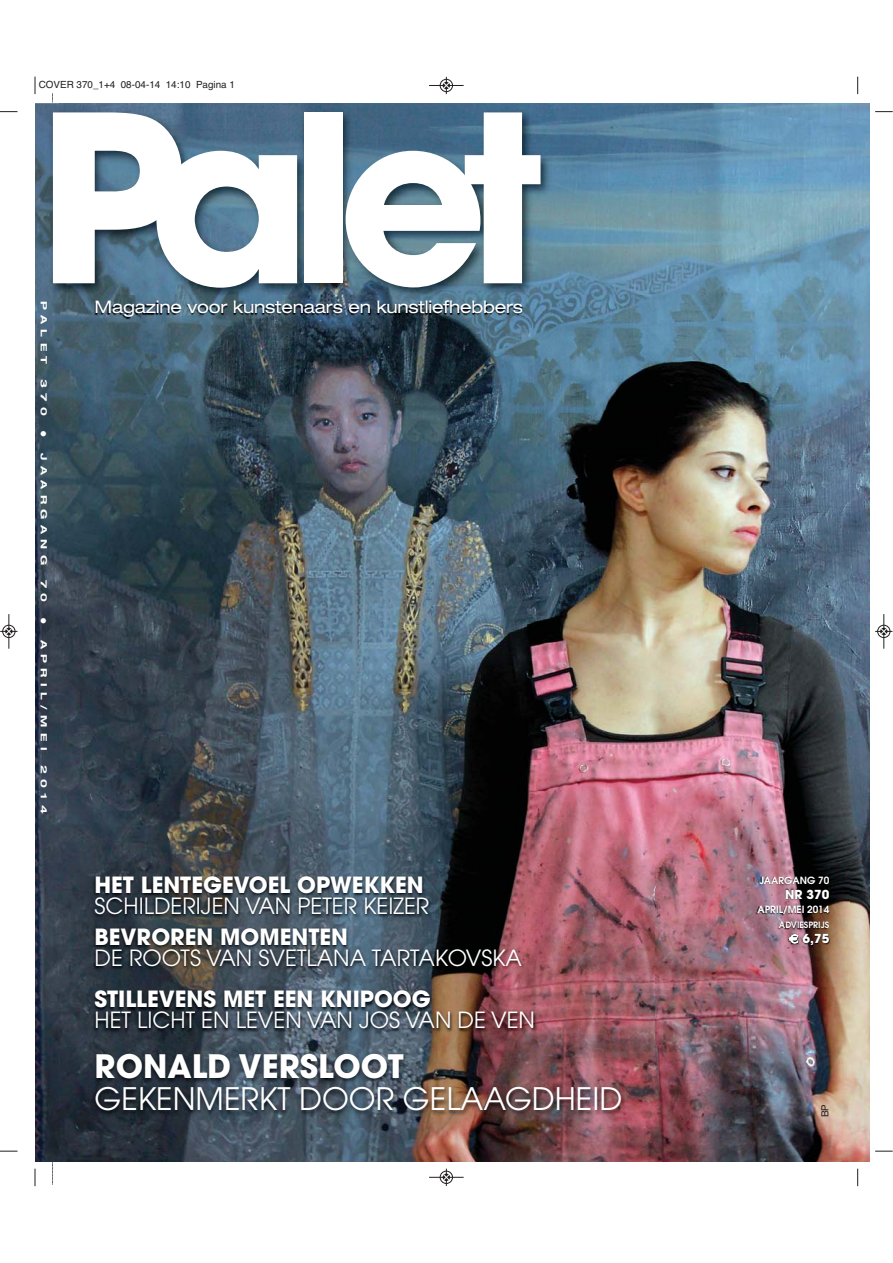
<style>
.page{position:relative;width:893px;height:1263px;background:#fff}
.page>*{position:absolute;margin:0;border:0;box-sizing:border-box;transform-origin:0 0}
.t1{font:700 230.85px "Avant Garde";letter-spacing:-.1em;color:#fff}
.t2{font:700 32.1px "Avant Garde";color:#fff}
.t3{font:30.9px "Avant Garde";color:#fff}
.t4{font:22.2px "Avant Garde";color:#fff}
.t5{font:700 22.2px "Avant Garde";color:#fff}
.t6{font:expanded 17.25px "Helvetica Neue";letter-spacing:-.01em;color:#fff}
.t7{font:700 12.3px "Avant Garde";color:#fff}
.t8{font:9.9px "Helvetica";color:#231f20}
.t9{font:600 9.9px "Avant Garde";color:#fff}
.t10{font:9.9px "Helvetica Neue";color:#231f20}
.t11{font:700 expanded 8.7px "Helvetica Neue";letter-spacing:.5em;color:#fff;scale:1.25 1}
.t12{font:600 8.7px "Avant Garde";color:#fff}
.s1{font-size:14.85px}
.s2{font-family:"Euro Sans";font-weight:400}
</style>
<div class="page">
<img style="left:35px;top:103px;width:834px;height:1059px">
<img style="left:35px;top:103px;width:677px;height:324px">
<img style="left:90px;top:295px;width:617px;height:41px">
<svg style="left:52px;top:1162px;width:1px;height:23px"></svg>
<img style="left:89px;top:869px;width:566px;height:176px">
<img style="left:655px;top:986px;width:85px;height:59px">
<img style="left:88px;top:1045px;width:682px;height:100px">
<img style="left:89px;top:1045px;width:651px;height:16px">
<img style="left:655px;top:868px;width:194px;height:118px">
<svg style="left:35px;top:77px;width:23px;height:27px"></svg>
<svg style="left:0;top:111px;width:18px;height:1px"></svg>
<svg style="left:857px;top:77px;width:1px;height:17px"></svg>
<svg style="left:875px;top:111px;width:18px;height:1px"></svg>
<svg style="left:35px;top:1169px;width:1px;height:17px"></svg>
<svg style="left:0;top:1151px;width:18px;height:1px"></svg>
<svg style="left:857px;top:1169px;width:1px;height:17px"></svg>
<svg style="left:875px;top:1151px;width:18px;height:1px"></svg>
<hr style="left:429px;top:85px;width:35px;height:1px;background:#231f20">
<div style="left:440px;top:79px;width:13px;height:13px;border:1px solid #231f20;border-radius:50%"></div>
<svg style="left:443px;top:77px;width:6px;height:17px"></svg>
<hr style="left:429px;top:1177px;width:35px;height:1px;background:#231f20">
<div style="left:440px;top:1171px;width:13px;height:13px;border:1px solid #231f20;border-radius:50%"></div>
<svg style="left:443px;top:1169px;width:6px;height:17px"></svg>
<div style="left:2px;top:625px;width:13px;height:13px;border:1px solid #fff;border-radius:50%"></div>
<hr style="left:9px;top:614px;width:1px;height:35px;background:#231f20">
<div style="left:3px;top:625px;width:12px;height:13px;border:1px solid #231f20;border-radius:50%"></div>
<svg style="left:0;top:628px;width:17px;height:7px"></svg>
<hr style="left:883px;top:614px;width:1px;height:35px;background:#231f20">
<div style="left:877px;top:625px;width:13px;height:13px;border:1px solid #231f20;border-radius:50%"></div>
<svg style="left:875px;top:628px;width:17px;height:7px"></svg>
<p class="t8" style="left:39px;top:81px;width:198px">COVER 370_1+4 08-04-14 14:10 Pagina 1</p>
<h1 class="t1" style="left:37px;top:112px;width:507px">Palet</h1>
<p class="t6" style="left:95px;top:301px;width:430px">Magazine voor kunstenaars en kunstliefhebbers</p>
<p class="t11" style="left:47px;top:301px;width:52px;rotate:90deg">PALET</p>
<p class="t11" style="left:47px;top:379px;width:150px;rotate:90deg">370 <span class="s1">•</span> JAARGANG</p>
<p class="t11" style="left:47px;top:580px;width:138px;rotate:90deg">70 <span class="s1">•</span> APRIL/MEI</p>
<p class="t11" style="left:47px;top:765px;width:40px;rotate:90deg">2014</p>
<p class="t5" style="left:95px;top:876px;width:331px">HET LENTEGEVOEL OPWEKKEN</p>
<p class="t4" style="left:95px;top:897px;width:336px">SCHILDERIJEN VAN PETER KEIZER</p>
<p class="t5" style="left:95px;top:928px;width:255px">BEVROREN MOMENTEN</p>
<p class="t4" style="left:95px;top:949px;width:429px">DE ROOTS VAN SVETLANA TARTAKOVSKA</p>
<p class="t5" style="left:95px;top:991px;width:338px">STILLEVENS MET EEN KNIPOOG</p>
<p class="t4" style="left:95px;top:1012px;width:442px">HET LICHT EN LEVEN VAN JOS VAN DE VEN</p>
<h2 class="t2" style="left:95px;top:1054px;width:311px">RONALD VERSLOOT</h2>
<h3 class="t3" style="left:95px;top:1087px;width:529px">GEKENMERKT DOOR GELAAGDHEID</h3>
<p class="t9" style="left:759px;top:876px;width:71px">JAARGANG 70</p>
<p class="t7" style="left:785px;top:889px;width:46px">NR 370</p>
<p class="t9" style="left:757px;top:906px;width:73px">APRIL/MEI 2014</p>
<p class="t12" style="left:779px;top:922px;width:52px">ADVIESPRIJS</p>
<p class="t7" style="left:789px;top:934px;width:42px"><span class="s2">€</span> 6,75</p>
<p class="t10" style="left:821px;top:1117px;width:15px;rotate:-90deg">BP</p>
</div>
